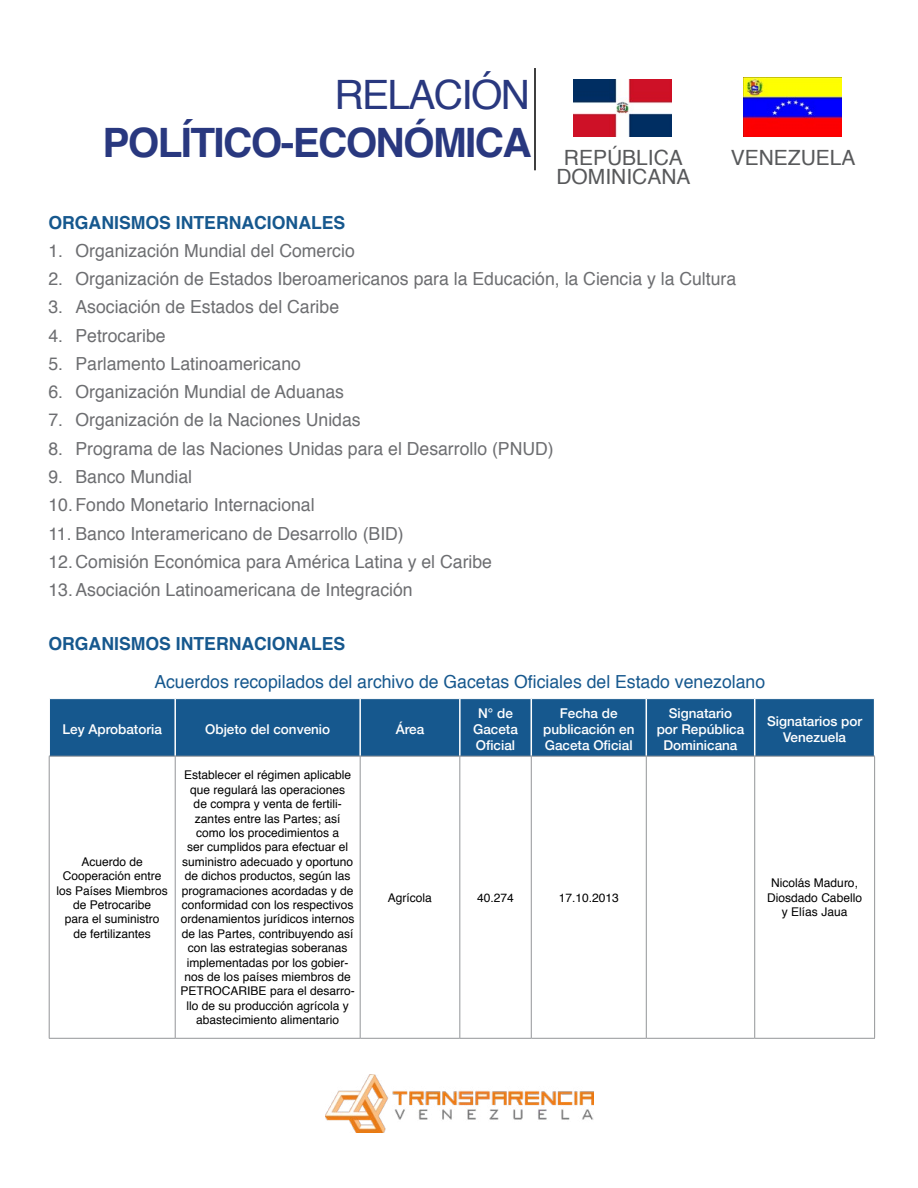
<style>
.page{position:relative;width:918px;height:1188px;background:#fff}
.page>*{position:absolute;margin:0;border:0;box-sizing:border-box;transform-origin:0 0}
.t1{font:700 40.5px/48.6px "Helvetica";letter-spacing:-.04em;color:#29387f}
.t2{font:21px "Helvetica";color:#58595b}
.t3{font:18px/28.2px "Helvetica";color:#6d6e71}
.t4{font:18px "Helvetica";color:#16588e}
.t5{font:700 18px "Helvetica";color:#16588e}
.t6{font:500 13.5px/16.2px "Helvetica Neue";color:#fff;text-align:center}
.t7{font:12px/14.4px "Helvetica";color:#000;text-align:center}
.s1{font-weight:400}
</style>
<div class="page">
<hr style="left:534px;top:68px;width:2px;height:102px;background:#000">
<img style="left:574px;top:80px;width:98px;height:57px">
<img style="left:744px;top:78px;width:98px;height:59px">
<img style="left:326px;top:1074px;width:268px;height:59px">
<div style="left:50px;top:699px;width:824px;height:57px;background:#16588e"></div>
<hr style="left:174px;top:699px;width:2px;height:57px;background:#fff">
<hr style="left:359px;top:699px;width:2px;height:57px;background:#fff">
<hr style="left:459px;top:699px;width:2px;height:57px;background:#fff">
<hr style="left:531px;top:699px;width:1px;height:57px;background:#fff">
<hr style="left:646px;top:699px;width:1px;height:57px;background:#fff">
<hr style="left:754px;top:699px;width:1px;height:57px;background:#fff">
<hr style="left:49px;top:756px;width:126px;height:1px;background:#939598">
<hr style="left:49px;top:757px;width:1px;height:281px;background:#939598">
<hr style="left:175px;top:756px;width:185px;height:1px;background:#939598">
<hr style="left:175px;top:757px;width:1px;height:281px;background:#939598">
<hr style="left:360px;top:756px;width:100px;height:1px;background:#939598">
<hr style="left:360px;top:757px;width:1px;height:281px;background:#939598">
<hr style="left:460px;top:756px;width:71px;height:1px;background:#939598">
<hr style="left:459px;top:757px;width:1px;height:281px;background:#939598">
<hr style="left:531px;top:756px;width:115px;height:1px;background:#939598">
<hr style="left:531px;top:757px;width:1px;height:281px;background:#939598">
<hr style="left:646px;top:756px;width:109px;height:1px;background:#939598">
<hr style="left:646px;top:757px;width:1px;height:281px;background:#939598">
<hr style="left:755px;top:756px;width:120px;height:1px;background:#939598">
<hr style="left:754px;top:757px;width:1px;height:281px;background:#939598">
<hr style="left:874px;top:757px;width:1px;height:281px;background:#939598">
<hr style="left:49px;top:1038px;width:126px;height:1px;background:#939598">
<hr style="left:175px;top:1038px;width:185px;height:1px;background:#939598">
<hr style="left:360px;top:1038px;width:100px;height:1px;background:#939598">
<hr style="left:460px;top:1038px;width:71px;height:1px;background:#939598">
<hr style="left:531px;top:1038px;width:115px;height:1px;background:#939598">
<hr style="left:646px;top:1038px;width:109px;height:1px;background:#939598">
<hr style="left:755px;top:1038px;width:120px;height:1px;background:#939598">
<h1 class="t1" style="left:102px;top:70px;width:582px;text-indent:232px"><span class="s1">RELACIÓN<br></span>POLÍTICO-ECONÓMICA <sub>REPÚBLICA</sub></h1>
<h2 class="t2" style="left:556px;top:161px;width:136px">DOMINICANA</h2>
<h2 class="t2" style="left:731px;top:141px;width:126px">VENEZUELA</h2>
<h3 class="t5" style="left:48px;top:208px;width:298px">ORGANISMOS INTERNACIONALES</h3>
<h3 class="t3" style="left:48px;top:237px;width:308px">1. Organización Mundial del Comercio</h3>
<h3 class="t3" style="left:48px;top:265px;width:689px">2. Organización de Estados Iberoamericanos para la Educación, la Ciencia y la Cultura</h3>
<h3 class="t3" style="left:48px;top:294px;width:292px">3. Asociación de Estados del Caribe</h3>
<h3 class="t3" style="left:48px;top:322px;width:119px">4. Petrocaribe</h3>
<h3 class="t3" style="left:48px;top:350px;width:254px">5. Parlamento Latinoamericano</h3>
<h3 class="t3" style="left:48px;top:378px;width:297px">6. Organización Mundial de Aduanas</h3>
<h3 class="t3" style="left:48px;top:407px;width:314px">7. Organización de la Naciones Unidas</h3>
<h3 class="t3" style="left:48px;top:435px;width:507px">8. Programa de las Naciones Unidas para el Desarrollo (PNUD)</h3>
<h3 class="t3" style="left:48px;top:463px;width:268px">9. Banco Mundial<br>10.Fondo Monetario Internacional</h3>
<h3 class="t3" style="left:48px;top:520px;width:445px">11. Banco Interamericano de Desarrollo (BID)<br>12.Comisión Económica para América Latina y el Caribe<br>13.Asociación Latinoamericana de Integración</h3>
<h3 class="t5" style="left:48px;top:629px;width:298px">ORGANISMOS INTERNACIONALES</h3>
<h3 class="t4" style="left:154px;top:668px;width:612px">Acuerdos recopilados del archivo de Gacetas Oficiales del Estado venezolano</h3>
<p class="t6" style="left:62px;top:720px;width:101px">Ley Aprobatoria</p>
<p class="t6" style="left:205px;top:720px;width:127px">Objeto del convenio</p>
<p class="t6" style="left:396px;top:720px;width:30px">Área</p>
<p class="t6" style="left:473px;top:704px;width:46px">N° de<br>Gaceta<br>Oficial</p>
<p class="t6" style="left:543px;top:704px;width:93px">Fecha de publicación en<br>Gaceta Oficial</p>
<p class="t6" style="left:657px;top:704px;width:89px">Signatario por República<br>Dominicana</p>
<p class="t6" style="left:767px;top:712px;width:97px">Signatarios por<br>Venezuela</p>
<p class="t7" style="left:57px;top:855px;width:113px">Acuerdo de<br>Cooperación entre los Países Miembros de Petrocaribe<br>para el suministro<br>de fertilizantes</p>
<p class="t7" style="left:181px;top:768px;width:176px">Establecer el régimen aplicable que regulará las operaciones<br>de compra y venta de fertili&shy;zantes entre las Partes; así como los procedimientos a<br>ser cumplidos para efectuar el suministro adecuado y oportuno de dichos productos, según las programaciones acordadas y de conformidad con los respectivos ordenamientos jurídicos internos de las Partes, contribuyendo así con las estrategias soberanas implementadas por los gobier&shy;nos de los países miembros de<br>PETROCARIBE para el desarro&shy;llo de su producción agrícola y abastecimiento alimentario</p>
<p class="t7" style="left:388px;top:891px;width:46px">Agrícola</p>
<p class="t7" style="left:477px;top:891px;width:38px">40.274</p>
<p class="t7" style="left:559px;top:891px;width:62px">17.10.2013</p>
<p class="t7" style="left:767px;top:876px;width:96px">Nicolás Maduro,<br>Diosdado Cabello y Elías Jaua</p>
</div>
